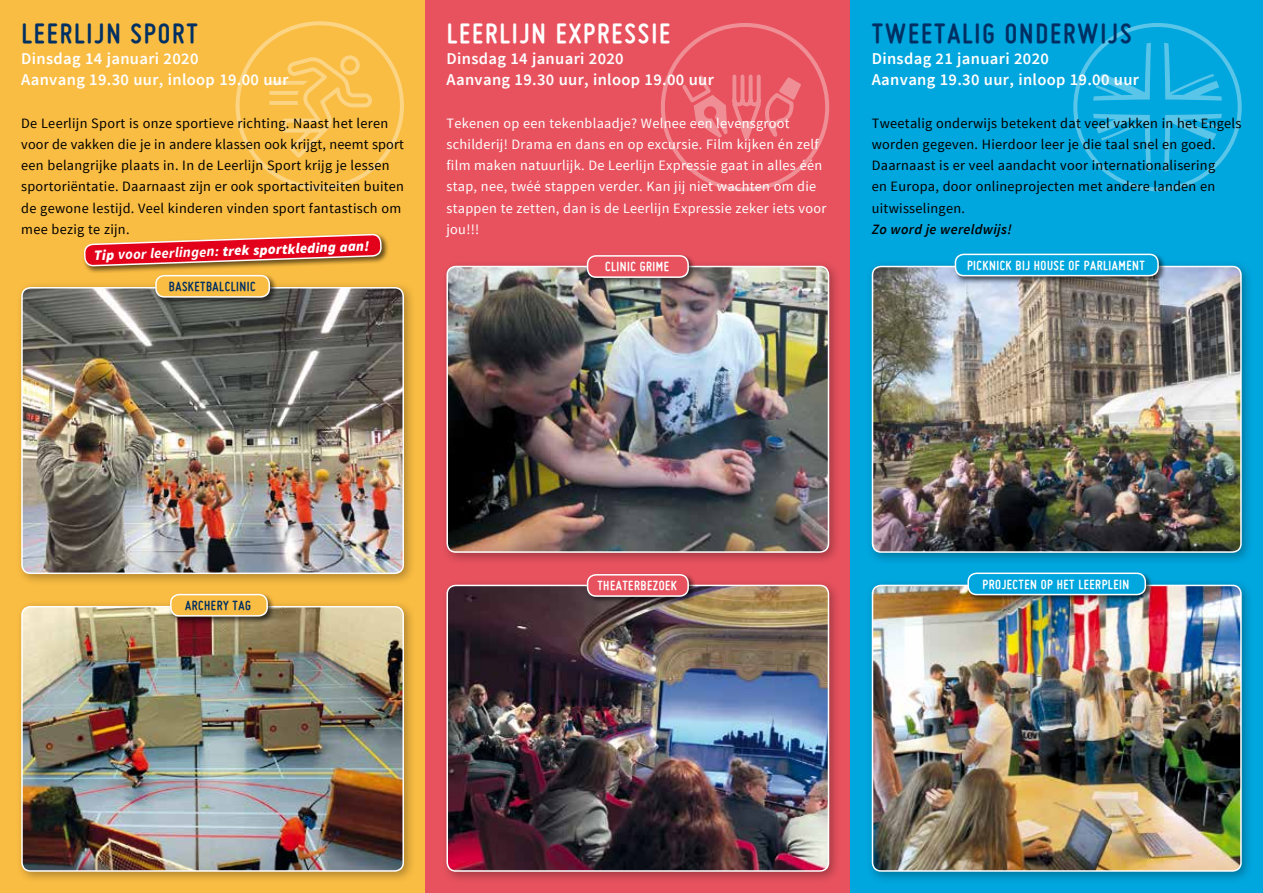
<style>
.page{position:relative;width:1263px;height:893px;background:#fff}
.page>*{position:absolute;margin:0;border:0;box-sizing:border-box;transform-origin:0 0}
.t1{font:700 30px "Miso";letter-spacing:.065em;color:#003063}
.t2{font:700 30px "Miso";letter-spacing:.065em;color:#fff}
.t3{font:600 16.5px/21.3px "Source Sans Pro";letter-spacing:.02em;color:#fff}
.t4{font:14.25px/21.3px "Source Sans Pro";letter-spacing:.02em;color:#000}
.t5{font:14.25px/21.3px "Source Sans Pro";letter-spacing:.02em;color:#fff}
.t6{font:700 14.25px "Miso";letter-spacing:.035em;color:#fff}
.t7{font:italic 900 14.25px "Source Sans Pro";color:#fff}
.t8{font:700 14.25px "Miso";letter-spacing:.035em;color:#003063}
.t9{font:italic 600 14.25px "Source Sans Pro";letter-spacing:.02em;color:#000}
.s1{font-weight:700}
</style>
<div class="page">
<div style="left:0;top:0;width:425px;height:893px;background:#fabd43"></div>
<div style="left:425px;top:0;width:425px;height:893px;background:#e8525f"></div>
<div style="left:850px;top:0;width:413px;height:893px;background:#00a6de"></div>
<svg style="left:236px;top:21px;width:168px;height:169px"></svg>
<svg style="left:661px;top:23px;width:168px;height:168px"></svg>
<svg style="left:1073px;top:23px;width:169px;height:168px"></svg>
<div style="left:866px;top:579px;width:388px;height:305px;background:#000;opacity:.3"></div>
<img style="left:872px;top:585px;width:369px;height:286px">
<div style="left:872px;top:585px;width:370px;height:287px;border:2px solid #fff;border-radius:9px"></div>
<div style="left:866px;top:260px;width:388px;height:305px;background:#000;opacity:.3"></div>
<img style="left:872px;top:266px;width:369px;height:286px">
<div style="left:872px;top:266px;width:370px;height:287px;border:2px solid #fff;border-radius:9px"></div>
<div style="left:440px;top:579px;width:401px;height:305px;background:#000;opacity:.3"></div>
<img style="left:447px;top:585px;width:381px;height:286px">
<div style="left:446px;top:585px;width:383px;height:287px;border:2px solid #fff;border-radius:9px"></div>
<div style="left:440px;top:260px;width:401px;height:305px;background:#000;opacity:.3"></div>
<img style="left:447px;top:266px;width:381px;height:286px">
<div style="left:446px;top:266px;width:383px;height:287px;border:2px solid #fff;border-radius:9px"></div>
<div style="left:953px;top:252px;width:213px;height:32px;background:#000;opacity:.6"></div>
<div style="left:955px;top:254px;width:203px;height:22px;background:#00a6de;border-radius:9px"></div>
<div style="left:955px;top:254px;width:204px;height:22px;border:2px solid #fff;border-radius:9px"></div>
<div style="left:966px;top:571px;width:187px;height:32px;background:#000;opacity:.6"></div>
<div style="left:968px;top:573px;width:177px;height:22px;background:#00a6de;border-radius:9px"></div>
<div style="left:967px;top:573px;width:179px;height:22px;border:2px solid #fff;border-radius:9px"></div>
<div style="left:585px;top:572px;width:111px;height:32px;background:#000;opacity:.6"></div>
<div style="left:588px;top:575px;width:100px;height:21px;background:#e8525f;border-radius:9px"></div>
<div style="left:587px;top:574px;width:102px;height:23px;border:2px solid #fff;border-radius:9px"></div>
<div style="left:15px;top:281px;width:401px;height:305px;background:#000;opacity:.3"></div>
<img style="left:22px;top:288px;width:381px;height:285px">
<div style="left:21px;top:287px;width:383px;height:287px;border:2px solid #fff;border-radius:9px"></div>
<div style="left:15px;top:600px;width:401px;height:284px;background:#000;opacity:.3"></div>
<img style="left:22px;top:607px;width:381px;height:264px">
<div style="left:21px;top:606px;width:383px;height:266px;border:2px solid #fff;border-radius:9px"></div>
<div style="left:169px;top:592px;width:107px;height:32px;background:#000;opacity:.6"></div>
<div style="left:171px;top:595px;width:96px;height:21px;background:#fabd43;border-radius:9px"></div>
<div style="left:170px;top:594px;width:98px;height:23px;border:2px solid #fff;border-radius:9px"></div>
<div style="left:585px;top:253px;width:111px;height:32px;background:#000;opacity:.6"></div>
<div style="left:588px;top:256px;width:100px;height:21px;background:#e8525f;border-radius:9px"></div>
<div style="left:587px;top:255px;width:102px;height:23px;border:2px solid #fff;border-radius:9px"></div>
<div style="left:83px;top:232px;width:306px;height:42px;background:#000;opacity:.6"></div>
<svg style="left:83px;top:234px;width:299px;height:109px"></svg>
<h1 class="t1" style="left:21px;top:16px;width:178px">LEERLIJN SPORT</h1>
<p class="t3" style="left:21px;top:48px;width:269px">Dinsdag 14 januari 2020<br>Aanvang 19.30 uur, inloop 19.00 uur</p>
<p class="t4" style="left:21px;top:112px;width:384px">De Leerlijn Sport is onze sportieve richting. Naast het leren voor de vakken die je in andere klassen ook krijgt, neemt sport een belangrijke plaats in. In de Leerlijn Sport krijg je lessen sportoriëntatie. Daarnaast zijn er ook sportactiviteiten buiten de gewone lestijd. Veel kinderen vinden sport fantastisch om mee bezig te zijn.</p>
<p class="t7" style="left:94px;top:246px;width:277px;rotate:-2deg">Tip <span class="s1">voor leerlingen:</span> trek sportkleding aan!</p>
<p class="t8" style="left:169px;top:278px;width:88px">BASKETBALCLINIC</p>
<h1 class="t2" style="left:447px;top:16px;width:225px">LEERLIJN EXPRESSIE</h1>
<p class="t3" style="left:446px;top:48px;width:269px">Dinsdag 14 januari 2020<br>Aanvang 19.30 uur, inloop 19.00 uur</p>
<p class="t5" style="left:446px;top:112px;width:381px">Tekenen op een tekenblaadje? Welnee een levensgroot schilderij! Drama en dans en op excursie. Film kijken én zelf film maken natuurlijk. De Leerlijn Expressie gaat in alles één stap, nee, twéé stappen verder. Kan jij niet wachten om die stappen te zetten, dan is de Leerlijn Expressie zeker iets voor jou!!!</p>
<p class="t6" style="left:605px;top:259px;width:65px">CLINIC GRIME</p>
<h1 class="t1" style="left:872px;top:16px;width:261px">TWEETALIG ONDERWIJS</h1>
<p class="t3" style="left:872px;top:48px;width:269px">Dinsdag 21 januari 2020<br>Aanvang 19.30 uur, inloop 19.00 uur</p>
<p class="t4" style="left:872px;top:112px;width:371px">Tweetalig onderwijs betekent dat veel vakken in het Engels worden gegeven. Hierdoor leer je die taal snel en goed.<br>Daarnaast is er veel aandacht voor internationalisering<br>en Europa, door onlineprojecten met andere landen en uitwisselingen.</p>
<p class="t9" style="left:872px;top:220px;width:141px">Zo word je wereldwijs!</p>
<p class="t6" style="left:967px;top:257px;width:179px">PICKNICK BIJ HOUSE OF PARLIAMENT</p>
<p class="t8" style="left:185px;top:597px;width:67px">ARCHERY TAG</p>
<p class="t6" style="left:597px;top:578px;width:81px">THEATERBEZOEK</p>
<p class="t6" style="left:983px;top:576px;width:148px">PROJECTEN OP HET LEERPLEIN</p>
</div>
